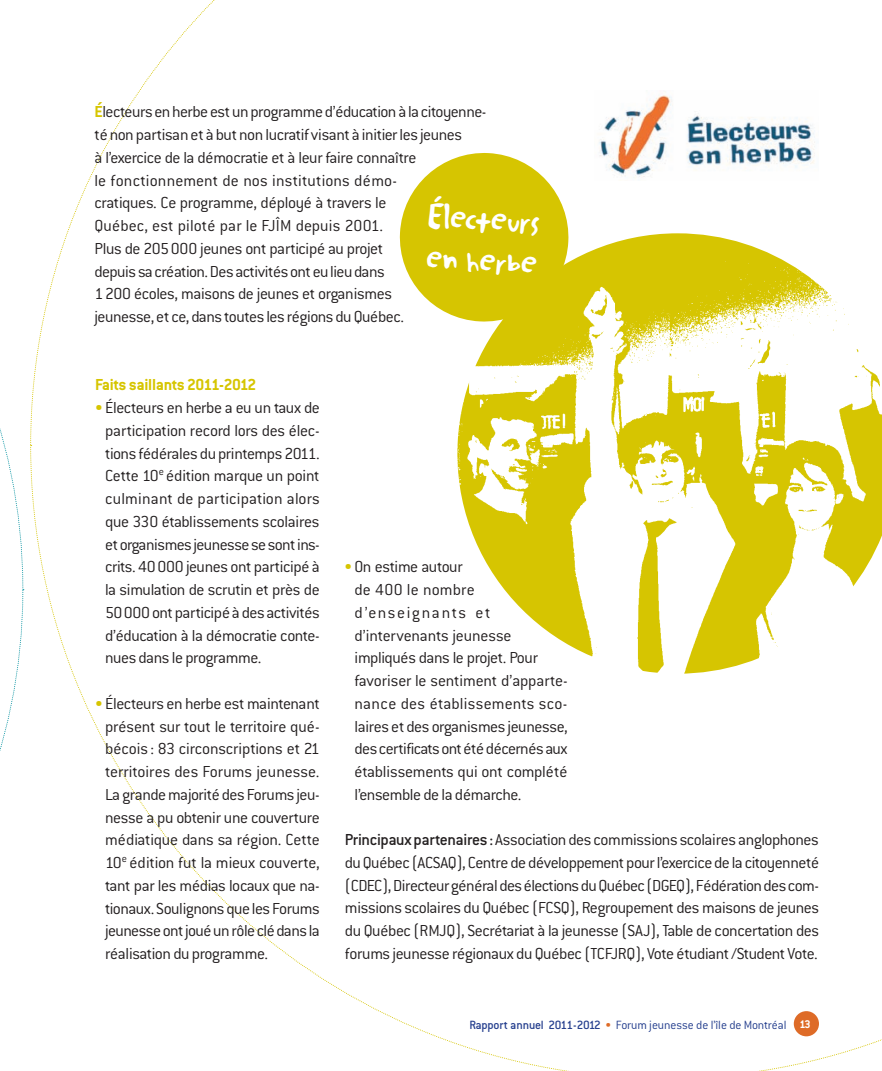
<style>
.page{position:relative;width:882px;height:1071px;background:#fff}
.page>*{position:absolute;margin:0;border:0;box-sizing:border-box;transform-origin:0 0}
.t1{font:38.5px/42px "Stanton ICG";color:#fff}
.t2{font:300 17.5px/22.8px "Conduit ITC";letter-spacing:-.02em;color:#231f20;text-align:justify}
.t3{font:700 17.5px "Conduit ITC";letter-spacing:-.035em;color:#d6c501}
.t4{font:300 13.12px "Conduit ITC";color:#253f8e}
.s1{font-weight:700;color:#d6c501}
.s2{color:#d6c501}
.s3{font-weight:500}
.s4{color:#de6b27}
.s5{font-weight:700;font-size:12.25px;color:#fff}
</style>
<div class="page">
<svg style="left:0;top:428px;width:24px;height:323px"></svg>
<svg style="left:759px;top:1011px;width:123px;height:60px"></svg>
<img style="left:599px;top:91px;width:216px;height:87px">
<img style="left:457px;top:233px;width:425px;height:441px">
<svg style="left:399px;top:153px;width:172px;height:171px"></svg>
<p class="t2" style="left:94px;top:100px;width:393px;text-align:left"><span class="s1">É</span>lecteurs en herbe est un programme d’éducation à la citoyenne&shy;té non partisan et à but non lucratif visant à initier les jeunes<br>à l’exercice de la démocratie et à leur faire connaître<br>le fonctionnement de nos institutions démo-<br>cratiques. Ce programme, déployé à travers le<br>Québec, est piloté par le FJÎM depuis 2001.<br>Plus de 205000 jeunes ont participé au projet<br>depuis sa création. Des activités ont eu lieu dans<br>1200 écoles, maisons de jeunes et organismes<br>jeunesse, et ce, dans toutes les régions du Québec.</p>
<h1 class="t1" style="left:429px;top:195px;width:114px;rotate:3deg">Électeurs en herbe</h1>
<p class="t3" style="left:95px;top:375px;width:163px">Faits saillants 2011-2012</p>
<p class="t2" style="left:105px;top:396px;width:216px;text-indent:-10px"><span class="s2">•</span> Électeurs en herbe a eu un taux de participation record lors des élec&shy;tions fédérales du printemps 2011.<br>Cette 10<sup>e</sup> édition marque un point culminant de participation alors que 330 établissements scolaires et organismes jeunesse se sont ins&shy;crits. 40000 jeunes ont participé à la simulation de scrutin et près de 50000 ont participé à des activités d’éducation à la démocratie conte&shy;nues dans le programme.</p>
<p class="t2" style="left:105px;top:692px;width:216px;text-indent:-10px"><span class="s2">•</span> Électeurs en herbe est maintenant présent sur tout le territoire qué&shy;bécois : 83 circonscriptions et 21 territoires des Forums jeunesse.<br>La grande majorité des Forums jeu&shy;nesse a pu obtenir une couverture médiatique dans sa région. Cette 10<sup>e</sup> édition fut la mieux couverte, tant par les médias locaux que na&shy;tionaux. Soulignons que les Forums jeunesse ont joué un rôle clé dans la réalisation du programme.</p>
<p class="t2" style="left:355px;top:555px;width:215px;text-align:left;text-indent:-10px"><span class="s2">•</span> On estime autour<br>de 400 le nombre d’enseignants et d’intervenants jeunesse impliqués dans le projet. Pour favoriser le sentiment d’apparte&shy;nance des établissements sco&shy;laires et des organismes jeunesse, des certificats ont été décernés aux établissements qui ont complété l’ensemble de la démarche.</p>
<p class="t2" style="left:345px;top:828px;width:476px"><span class="s3">Principaux partenaires:</span> Association des commissions scolaires anglophones du Québec (ACSAQ), Centre de développement pour l’exercice de la citoyenneté (CDEC), Directeur général des élections du Québec (DGEQ), Fédération des com&shy;missions scolaires du Québec (FCSQ), Regroupement des maisons de jeunes du Québec (RMJQ), Secrétariat à la jeunesse (SAJ), Table de concertation des forums jeunesse régionaux du Québec (TCFJRQ), Vote étudiant /Student Vote.</p>
<p class="t4" style="left:470px;top:1018px;width:343px"><span class="s3">Rapport annuel 2011-2012</span> <span class="s4">•</span> Forum jeunesse de l’île de Montréal <span class="s5">13</span></p>
</div>
